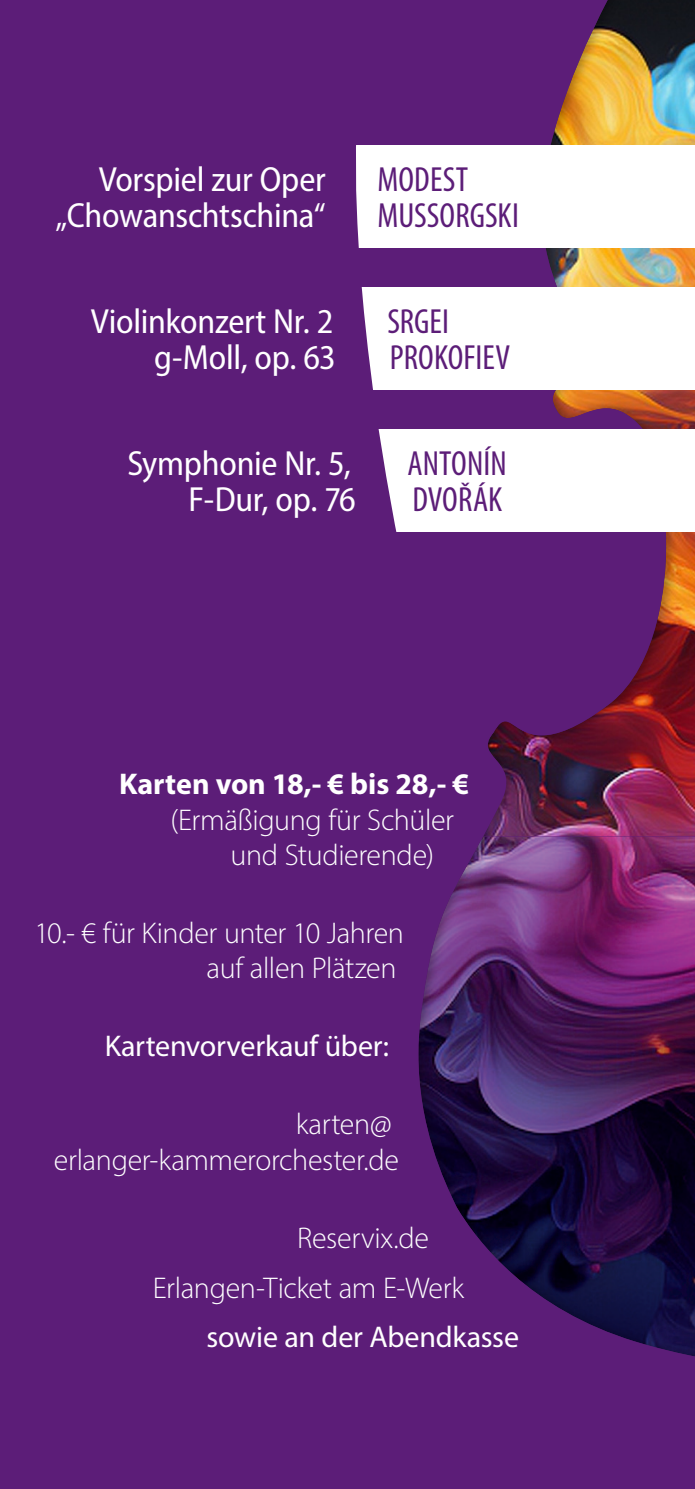
<style>
.page{position:relative;width:695px;height:1489px;background:#fff}
.page>*{position:absolute;margin:0;border:0;box-sizing:border-box;transform-origin:0 0}
.Titelnamen{font:semi-condensed 35px/35.5px "Myriad Pro";letter-spacing:-.01em;color:#fff;text-align:right}
.Interpreten{font:condensed 35px/35.5px "Myriad Pro";color:#5c1d78}
.Fließtext{font:300 30px/35.5px "Myriad Pro";letter-spacing:-.015em;color:#fff;text-align:right}
.Fließtext-2{font:30px "Myriad Pro";letter-spacing:-.005em;color:#fff}
.Fließtext-3{font:700 30px "Myriad Pro";color:#fff}
</style>
<div class="page">
<div style="left:0;top:0;width:694px;height:1488px;background:#5c1d78"></div>
<div style="left:414px;top:0;width:280px;height:1361px;background:#231f20;opacity:.35"></div>
<div style="left:348px;top:146px;width:346px;height:102px;background:#fff"></div>
<div style="left:348px;top:287px;width:346px;height:103px;background:#fff"></div>
<div style="left:348px;top:429px;width:346px;height:102px;background:#fff"></div>
<p class="Titelnamen" style="left:56px;top:161px;width:272px">Vorspiel zur Oper „Chowanschtschina“</p>
<p class="Interpreten" style="left:377px;top:162px;width:143px">MODEST<br>MUSSORGSKI</p>
<p class="Titelnamen" style="left:91px;top:303px;width:247px">Violinkonzert Nr. 2 g-Moll, op. 63</p>
<p class="Titelnamen" style="left:127px;top:445px;width:230px">Symphonie Nr. 5,<br>F-Dur, op. 76</p>
<p class="Interpreten" style="left:387px;top:303px;width:124px">SRGEI<br>PROKOFIEV</p>
<p class="Interpreten" style="left:407px;top:445px;width:101px">ANTONÍN<br>DVOŘÁK</p>
<p class="Fließtext-3" style="left:119px;top:764px;width:351px">Karten von 18,- € bis 28,- €</p>
<p class="Fließtext" style="left:171px;top:801px;width:285px">(Ermäßigung für Schüler</p>
<p class="Fließtext" style="left:230px;top:837px;width:205px">und Studierende)</p>
<p class="Fließtext" style="left:34px;top:914px;width:371px">10.- € für Kinder unter 10 Jahren auf allen Plätzen</p>
<p class="Fließtext-2" style="left:105px;top:1027px;width:286px">Kartenvorverkauf über:</p>
<p class="Fließtext" style="left:54px;top:1106px;width:346px">karten@ erlanger-kammerorchester.de</p>
<p class="Fließtext" style="left:297px;top:1219px;width:133px">Reservix.de</p>
<p class="Fließtext" style="left:153px;top:1269px;width:313px">Erlangen-Ticket am E-Werk</p>
<p class="Fließtext-2" style="left:206px;top:1318px;width:314px">sowie an der Abendkasse</p>
</div>
